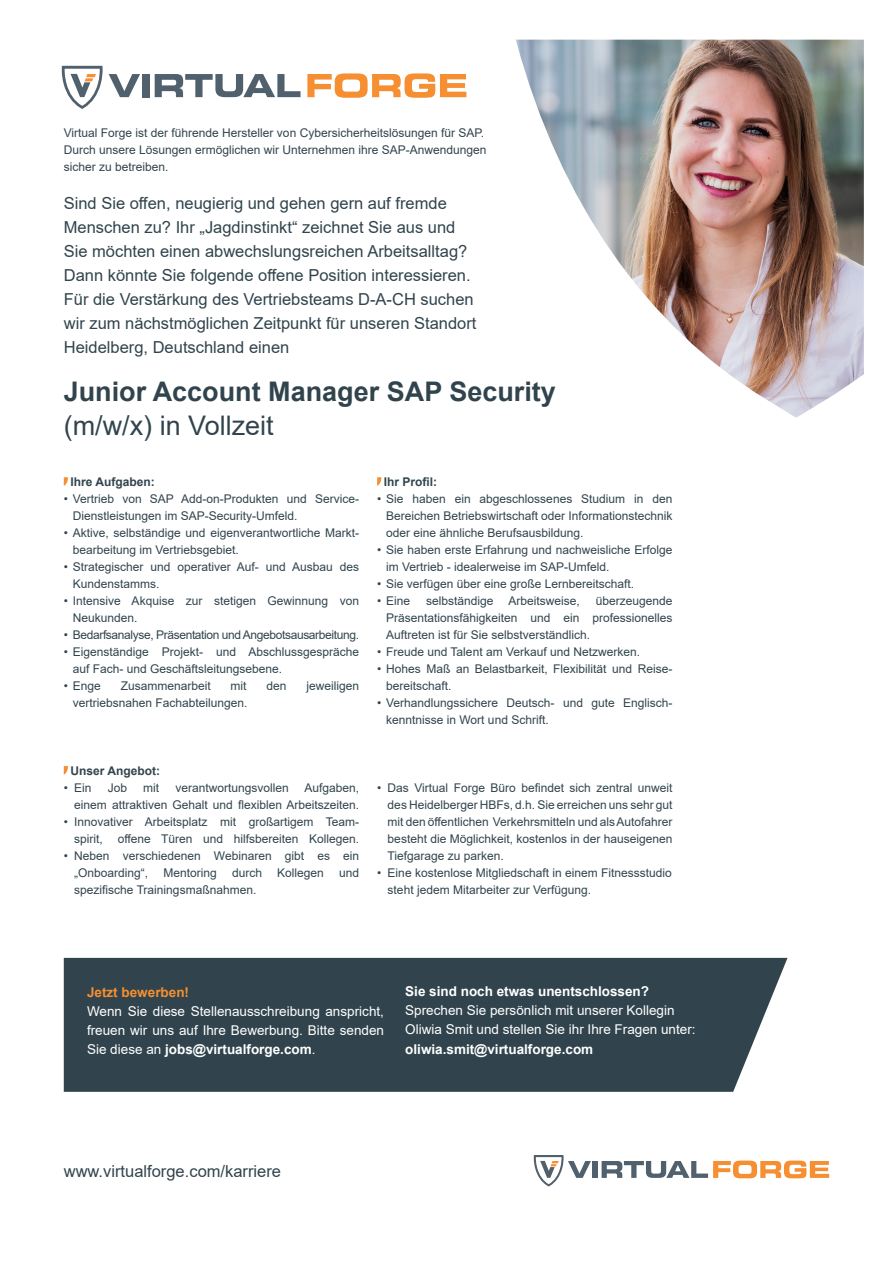
<style>
.page{position:relative;width:893px;height:1263px;background:#fff}
.page>*{position:absolute;margin:0;border:0;box-sizing:border-box;transform-origin:0 0}
.t1{font:700 27px "Arial";color:#31444d}
.t2{font:27px "Arial";color:#31444d}
.t3{font:16.5px "Arial";color:#31444d}
.t4{font:13.5px/19.2px "Arial";color:#fff;text-align:justify}
.t5{font:700 13.5px "Arial";color:#fff}
.t6{font:700 13.5px "Arial";color:#f68f32}
.List{font:12px/17px "Arial";color:#31444d}
.List-2{font:12px "Arial";letter-spacing:-.03em;color:#31444d}
.t7{font:700 12px "Arial";color:#31444d}
.s1{font-weight:700}
</style>
<div class="page">
<svg style="left:534px;top:1155px;width:57px;height:31px"></svg>
<div style="left:593px;top:1161px;width:5px;height:17px;background:#51606d"></div>
<svg style="left:602px;top:1160px;width:227px;height:18px"></svg>
<svg style="left:62px;top:66px;width:41px;height:43px"></svg>
<svg style="left:307px;top:73px;width:159px;height:25px"></svg>
<svg style="left:109px;top:74px;width:31px;height:23px"></svg>
<div style="left:142px;top:74px;width:8px;height:23px;background:#51606d"></div>
<svg style="left:155px;top:74px;width:146px;height:23px"></svg>
<div style="left:64px;top:958px;width:723px;height:134px;background:#31444d"></div>
<svg style="left:64px;top:477px;width:4px;height:9px"></svg>
<svg style="left:377px;top:477px;width:4px;height:9px"></svg>
<img style="left:516px;top:40px;width:348px;height:377px">
<svg style="left:64px;top:766px;width:4px;height:9px"></svg>
<p class="List" style="left:64px;top:125px;width:422px">Virtual Forge ist der führende Hersteller von Cybersicherheitslösungen für SAP.</p>
<p class="List" style="left:64px;top:142px;width:424px">Durch unsere Lösungen ermöglichen wir Unternehmen ihre SAP-Anwendungen</p>
<p class="List" style="left:64px;top:159px;width:106px">sicher zu betreiben.</p>
<h3 class="t3" style="left:64px;top:192px;width:385px">Sind Sie offen, neugierig und gehen gern auf fremde</h3>
<h3 class="t3" style="left:64px;top:216px;width:393px">Menschen zu? Ihr „Jagdinstinkt“ zeichnet Sie aus und</h3>
<h3 class="t3" style="left:64px;top:240px;width:405px">Sie möchten einen abwechslungsreichen Arbeitsalltag?</h3>
<h3 class="t3" style="left:64px;top:264px;width:408px">Dann könnte Sie folgende offene Position interessieren.</h3>
<h3 class="t3" style="left:64px;top:288px;width:411px">Für die Verstärkung des Vertriebsteams D-A-CH suchen</h3>
<h3 class="t3" style="left:64px;top:312px;width:414px">wir zum nächstmöglichen Zeitpunkt für unseren Standort</h3>
<h3 class="t3" style="left:64px;top:336px;width:227px">Heidelberg, Deutschland einen</h3>
<h1 class="t1" style="left:64px;top:372px;width:494px">Junior Account Manager SAP Security</h1>
<h2 class="t2" style="left:64px;top:407px;width:212px">(m/w/x) in Vollzeit</h2>
<p class="t7" style="left:70px;top:473px;width:86px">Ihre Aufgaben:</p>
<p class="List" style="left:73px;top:490px;width:288px;text-indent:-9px">• Vertrieb von SAP Add-on-Produkten und Service-<br>Dienstleistungen im SAP-Security-Umfeld.</p>
<p class="List" style="left:73px;top:524px;width:288px;text-indent:-9px">• Aktive, selbständige und eigenverantwortliche Markt&shy;bearbeitung im Vertriebsgebiet.</p>
<p class="List" style="left:73px;top:558px;width:288px;text-indent:-9px">• Strategischer und operativer Auf- und Ausbau des<br>Kundenstamms.</p>
<p class="List" style="left:73px;top:592px;width:288px;text-indent:-9px">• Intensive Akquise zur stetigen Gewinnung von<br>Neukunden.</p>
<p class="List-2" style="left:64px;top:626px;width:297px">• Bedarfsanalyse, Präsentation und Angebotsausarbeitung.</p>
<p class="List" style="left:73px;top:643px;width:288px;text-indent:-9px">• Eigenständige Projekt- und Abschlussgespräche auf Fach- und Geschäftsleitungsebene.</p>
<p class="List" style="left:64px;top:677px;width:39px">• Enge</p>
<p class="List" style="left:121px;top:677px;width:92px">Zusammenarbeit</p>
<p class="List" style="left:231px;top:677px;width:17px">mit</p>
<p class="List" style="left:267px;top:677px;width:22px">den</p>
<p class="List" style="left:306px;top:677px;width:54px">jeweiligen</p>
<p class="List" style="left:73px;top:694px;width:176px">vertriebsnahen Fachabteilungen.</p>
<p class="t7" style="left:70px;top:762px;width:91px">Unser Angebot:</p>
<p class="List" style="left:64px;top:779px;width:29px">• Ein</p>
<p class="List" style="left:108px;top:779px;width:21px">Job</p>
<p class="List" style="left:143px;top:779px;width:17px">mit</p>
<p class="List" style="left:175px;top:779px;width:115px">verantwortungsvollen</p>
<p class="List" style="left:74px;top:779px;width:286px;text-align:right">Aufgaben,<br>einem attraktiven Gehalt und flexiblen Arbeitszeiten.</p>
<p class="List" style="left:64px;top:813px;width:297px;text-align:right">• Innovativer Arbeitsplatz mit großartigem Team&shy;spirit, offene Türen und hilfsbereiten Kollegen.</p>
<p class="List" style="left:74px;top:847px;width:286px;text-indent:-10px">• Neben verschiedenen Webinaren gibt es ein „Onboarding“,</p>
<p class="List" style="left:163px;top:864px;width:55px">Mentoring</p>
<p class="List" style="left:232px;top:864px;width:32px">durch</p>
<p class="List" style="left:277px;top:864px;width:48px">Kollegen</p>
<p class="List" style="left:339px;top:864px;width:22px">und</p>
<p class="List" style="left:74px;top:881px;width:184px">spezifische Trainingsmaßnahmen.</p>
<p class="t7" style="left:384px;top:473px;width:55px">Ihr Profil:</p>
<p class="List" style="left:386px;top:490px;width:288px;text-align:justify;text-indent:-9px">• Sie haben ein abgeschlossenes Studium in den Bereichen Betriebswirtschaft oder Informationstechnik oder eine ähnliche Berufsausbildung.</p>
<p class="List" style="left:386px;top:541px;width:288px;text-indent:-9px">• Sie haben erste Erfahrung und nachweisliche Erfolge im Vertrieb - idealerweise im SAP-Umfeld.</p>
<p class="List" style="left:377px;top:575px;width:259px">• Sie verfügen über eine große Lernbereitschaft.</p>
<p class="List" style="left:377px;top:592px;width:35px">• Eine</p>
<p class="List" style="left:426px;top:592px;width:69px">selbständige</p>
<p class="List" style="left:509px;top:592px;width:73px">Arbeitsweise,</p>
<p class="List" style="left:386px;top:592px;width:288px;text-align:justify;text-indent:210px">überzeugende Präsentationsfähigkeiten und ein professionelles Auftreten ist für Sie selbstverständlich.</p>
<p class="List" style="left:377px;top:643px;width:264px">• Freude und Talent am Verkauf und Netzwerken.</p>
<p class="List" style="left:386px;top:660px;width:288px;text-indent:-9px">• Hohes Maß an Belastbarkeit, Flexibilität und Reise&shy;bereitschaft.</p>
<p class="List" style="left:386px;top:694px;width:288px;text-indent:-9px">• Verhandlungssichere Deutsch- und gute Englisch&shy;kenntnisse in Wort und Schrift.</p>
<p class="List" style="left:388px;top:779px;width:286px;text-align:justify;text-indent:-10px">• Das Virtual Forge Büro befindet sich zentral unweit des Heidelberger HBFs, d.h. Sie erreichen uns sehr gut mit den öffentlichen Verkehrsmitteln und als Autofahrer besteht die Möglichkeit, kostenlos in der hauseigenen Tiefgarage zu parken.</p>
<p class="List" style="left:377px;top:864px;width:296px">• Eine kostenlose Mitgliedschaft in einem Fitnessstudio</p>
<p class="List" style="left:388px;top:881px;width:205px">steht jedem Mitarbeiter zur Verfügung.</p>
<p class="t6" style="left:87px;top:982px;width:104px">Jetzt bewerben!</p>
<p class="t4" style="left:87px;top:1001px;width:298px">Wenn Sie diese Stellenausschreibung anspricht, freuen wir uns auf Ihre Bewerbung. Bitte senden Sie diese an <span class="s1">jobs@virtualforge.com</span>.</p>
<p class="t5" style="left:405px;top:982px;width:245px">Sie sind noch etwas unentschlossen?</p>
<p class="t4" style="left:405px;top:1001px;width:292px">Sprechen Sie persönlich mit unserer Kollegin<br>Oliwia Smit und stellen Sie ihr Ihre Fragen unter:</p>
<p class="t5" style="left:405px;top:1039px;width:189px">oliwia.smit@virtualforge.com</p>
<h2 class="t3" style="left:64px;top:1160px;width:219px">www.virtualforge.com/karriere</h2>
</div>
